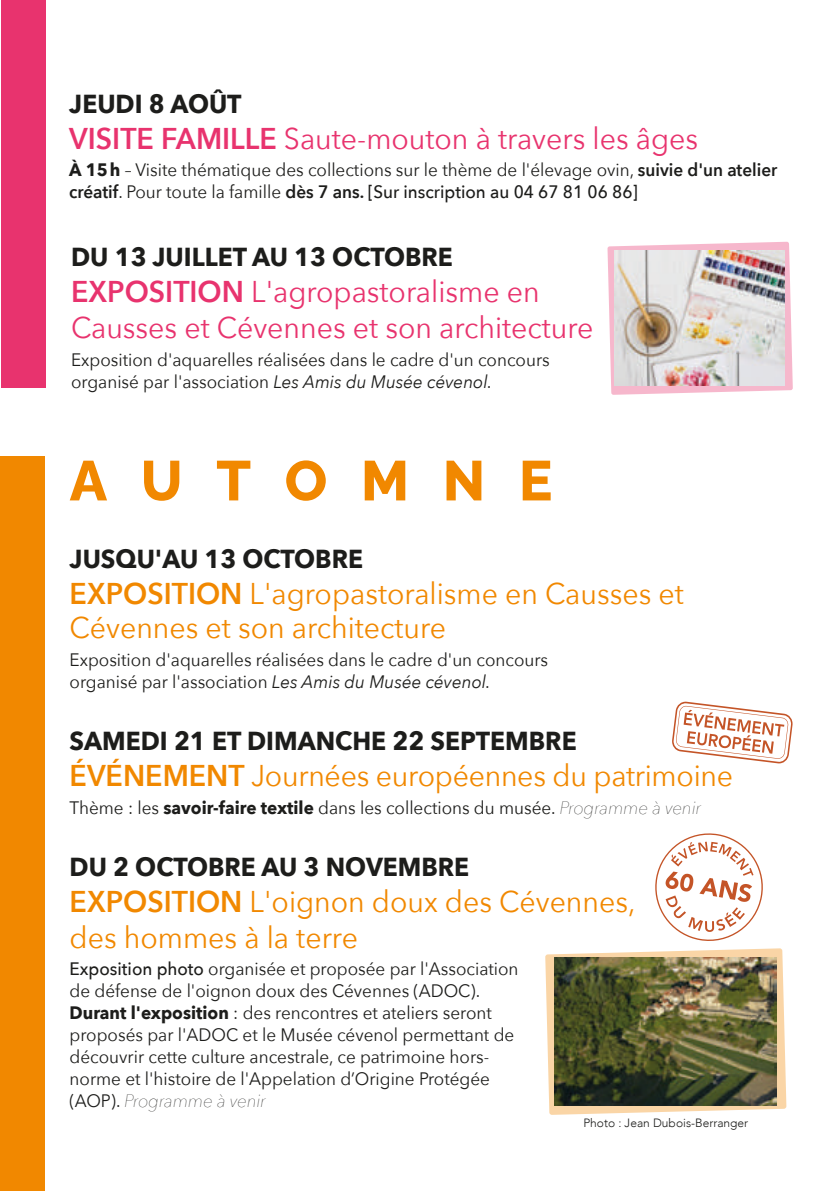
<style>
.page{position:relative;width:834px;height:1191px;background:#fff}
.page>*{position:absolute;margin:0;border:0;box-sizing:border-box;transform-origin:0 0}
.t1{font:100 56px "Raleway";letter-spacing:.6em;color:#f18800}
.t2{font:30px/34px "Avenir Next";color:#f18800;scale:.95 1}
.t3{font:30px/36px "Avenir Next";color:#e8336e;scale:.95 1}
.t4{font:700 26px "Avenir Next";color:#1d1d1b;scale:.95 1}
.t5{font:18px/22px "Avenir Next";color:#1d1d1b;scale:.95 1}
.t6{font:300 12px "Avenir";color:#1d1d1b}
.s1{font-weight:600}
.s2{font-weight:700}
.s3{font-weight:500}
.s4{font-style:italic}
.s5{font-weight:200;font-style:italic}
</style>
<div class="page">
<div style="left:1px;top:0;width:45px;height:387px;background:#e8336e"></div>
<div style="left:0;top:456px;width:45px;height:735px;background:#f18800"></div>
<svg style="left:672px;top:701px;width:121px;height:63px"></svg>
<svg style="left:545px;top:955px;width:242px;height:160px"></svg>
<svg style="left:607px;top:241px;width:186px;height:154px"></svg>
<img style="left:614px;top:250px;width:170px;height:135px">
<svg style="left:546px;top:833px;width:239px;height:280px"></svg>
<h3 class="t4" style="left:69px;top:81px;width:183px">JEUDI 8 AOÛT</h3>
<h2 class="t3" style="left:69px;top:119px;width:663px"><span class="s1">VISITE FAMILLE</span> Saute-mouton à travers les âges</h2>
<p class="t5" style="left:69px;top:158px;width:746px"><span class="s2">À 15h</span> – Visite thématique des collections sur le thème de l'élevage ovin, <span class="s1">suivie d'un atelier créatif</span>. Pour toute la famille <span class="s1">dès 7 ans.</span> <span class="s3">[Sur inscription au 04 67 81 06 86]</span></p>
<h3 class="t4" style="left:71px;top:234px;width:403px">DU 13 JUILLET AU 13 OCTOBRE</h3>
<h2 class="t3" style="left:71px;top:272px;width:551px"><span class="s1">EXPOSITION</span> L'agropastoralisme en<br>Causses et Cévennes et son architecture</h2>
<p class="t5" style="left:71px;top:348px;width:505px">Exposition d'aquarelles réalisées dans le cadre d'un concours organisé par l'association <span class="s4">Les Amis du Musée cévenol.</span></p>
<h1 class="t1" style="left:70px;top:436px;width:484px">AUTOMNE</h1>
<h3 class="t4" style="left:70px;top:536px;width:310px">JUSQU'AU 13 OCTOBRE</h3>
<h2 class="t2" style="left:70px;top:575px;width:648px"><span class="s1">EXPOSITION</span> L'agropastoralisme en Causses et<br>Cévennes et son architecture</h2>
<p class="t5" style="left:70px;top:648px;width:505px">Exposition d'aquarelles réalisées dans le cadre d'un concours organisé par l'association <span class="s4">Les Amis du Musée cévenol.</span></p>
<h3 class="t4" style="left:70px;top:718px;width:535px">SAMEDI 21 ET DIMANCHE 22 SEPTEMBRE</h3>
<h2 class="t2" style="left:70px;top:757px;width:699px"><span class="s1">ÉVÉNEMENT</span> Journées européennes du patrimoine</h2>
<p class="t5" style="left:70px;top:795px;width:665px">Thème : les <span class="s2">savoir-faire textile</span> dans les collections du musée. <span class="s5">Programme à venir</span></p>
<h3 class="t4" style="left:70px;top:844px;width:422px">DU 2 OCTOBRE AU 3 NOVEMBRE</h3>
<h2 class="t2" style="left:70px;top:882px;width:597px;line-height:36px"><span class="s1">EXPOSITION</span> L'oignon doux des Cévennes, des hommes à la terre</h2>
<p class="t5" style="left:70px;top:957px;width:474px"><span class="s3">Exposition photo</span> organisée et proposée par l'Association de défense de l'oignon doux des Cévennes (ADOC).<br><span class="s2">Durant l'exposition</span> : des rencontres et ateliers seront proposés par l'ADOC et le Musée cévenol permettant de découvrir cette culture ancestrale, ce patrimoine hors&shy;norme et l'histoire de l'Appelation d’Origine Protégée (AOP). <span class="s5">Programme à venir</span></p>
<p class="t6" style="left:583px;top:1115px;width:166px">Photo : Jean Dubois-Berranger</p>
</div>
